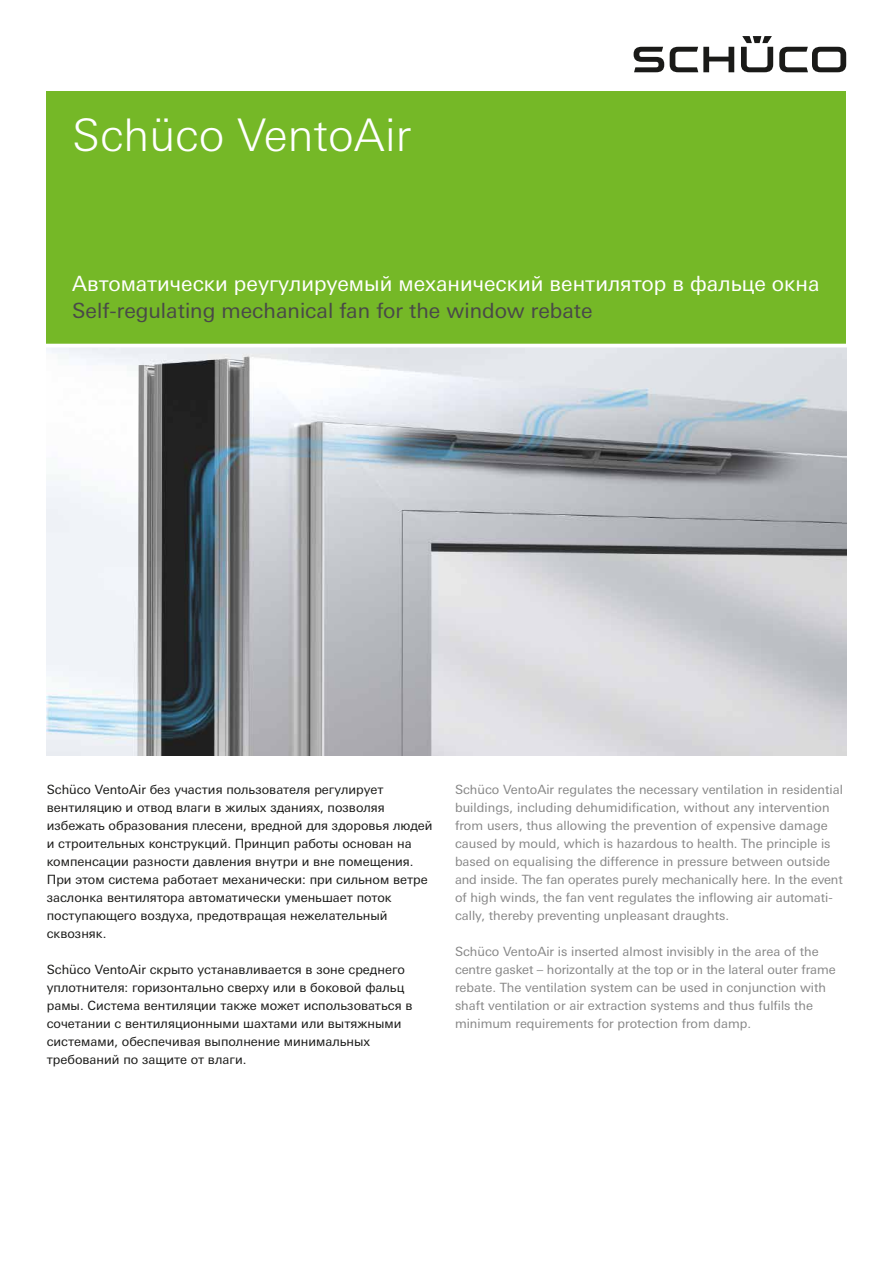
<style>
.page{position:relative;width:893px;height:1263px;background:#fff}
.page>*{position:absolute;margin:0;border:0;box-sizing:border-box;transform-origin:0 0}
.Headline_2-zeilig{font:300 45px "Univers For Schueco 330";color:#fff}
.Subhheadline{font:21px "Univers For Schueco 430 Reg";color:#fff}
.Subhheadline-2{font:21px "Univers For Schueco 430 Reg";color:#494948}
.Fließtext{font:12.75px/18px "Univers For Schueco 430 Reg";color:#878787}
.Fließtext-2{font:12.75px/18px "Univers For Schueco 430 Reg";color:#1a1a18}
</style>
<div class="page">
<div style="left:47px;top:91px;width:799px;height:255px;background:#75b827"></div>
<svg style="left:634px;top:36px;width:212px;height:36px"></svg>
<img style="left:47px;top:347px;width:799px;height:409px">
<hr style="left:36px;top:344px;width:837px;height:3px;background:#fff">
<p class="Headline_2-zeilig" style="left:72px;top:109px;width:340px">Schüco VentoAir</p>
<p class="Subhheadline" style="left:72px;top:272px;width:749px">Автоматически реугулируемый механический вентилятор в фальце окна</p>
<p class="Subhheadline-2" style="left:72px;top:299px;width:522px">Self-regulating mechanical fan for the window rebate</p>
<p class="Fließtext-2" style="left:47px;top:780px;width:387px">Schüco VentoAir без участия пользователя регулирует вентиляцию и отвод влаги в жилых зданиях, позволяя избежать образования плесени, вредной для здоровья людей и строительных конструкций. Принцип работы основан на компенсации разности давления внутри и вне помещения.<br>При этом система работает механически: при сильном ветре заслонка вентилятора автоматически уменьшает поток поступающего воздуха, предотвращая нежелательный сквозняк.</p>
<p class="Fließtext-2" style="left:47px;top:960px;width:367px">Schüco VentoAir скрыто устанавливается в зоне среднего уплотнителя: горизонтально сверху или в боковой фальц рамы. Система вентиляции также может использоваться в сочетании с вентиляционными шахтами или вытяжными системами, обеспечивая выполнение минимальных требований по защите от влаги.</p>
<p class="Fließtext" style="left:455px;top:780px;width:389px">Schüco VentoAir regulates the necessary ventilation in residential buildings, including dehumidification, without any intervention from users, thus allowing the prevention of expensive damage caused by mould, which is hazardous to health. The principle is based on equalising the difference in pressure between outside and inside. The fan operates purely mechanically here. In the event of high winds, the fan vent regulates the inflowing air automati&shy;cally, thereby preventing unpleasant draughts.</p>
<p class="Fließtext" style="left:455px;top:942px;width:382px">Schüco VentoAir is inserted almost invisibly in the area of the centre gasket – horizontally at the top or in the lateral outer frame rebate. The ventilation system can be used in conjunction with shaft ventilation or air extraction systems and thus fulfils the minimum requirements for protection from damp.</p>
</div>
